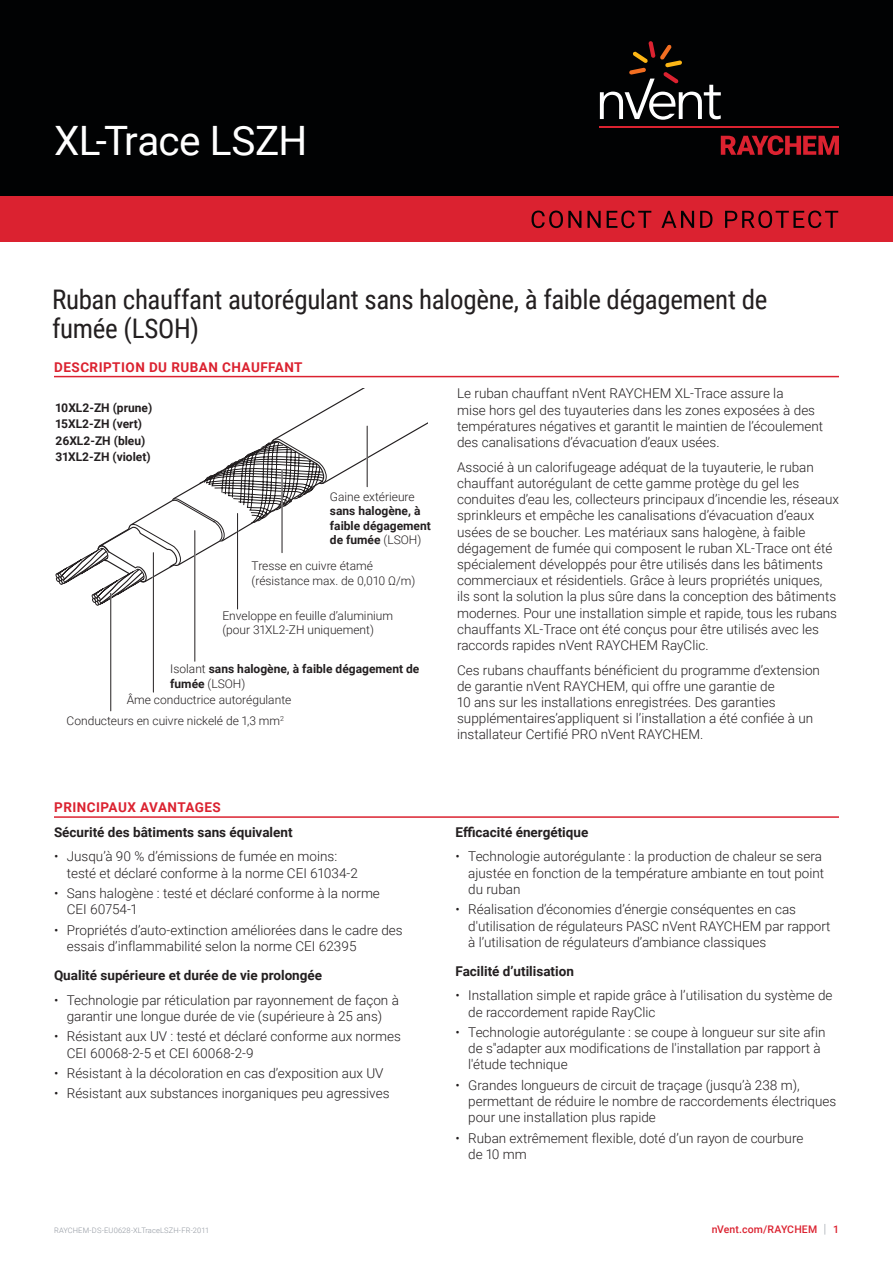
<style>
.page{position:relative;width:893px;height:1263px;background:#fff}
.page>*{position:absolute;margin:0;border:0;box-sizing:border-box;transform-origin:0 0}
.Title_Product_Name{font:40.5px "Roboto";letter-spacing:-.015em;color:#fff}
.Product_Description{font:27px/28.5px "Roboto Condensed";letter-spacing:-.015em;color:#231f20}
.Bodytext_1{font:300 13.5px/16.2px "Roboto";color:#231f20}
.Page_1_Subhead_2_Bla{font:700 13.5px "Roboto";color:#231f20}
.Subhead{font:700 13.5px "Roboto";letter-spacing:.035em;color:#db2230}
.Caption_text{font:700 12px/14.4px "Roboto";color:#231f20}
.Caption_text-2{font:300 12px/14.4px "Roboto";color:#231f20}
.t1{font:500 10.5px "Roboto";letter-spacing:.015em;color:#db2230}
.t2{font:300 7.5px "Roboto";letter-spacing:.015em;color:#8f959e}
.s1{font-weight:300}
.s2{font-weight:300;font-size:12.6px;color:#8f959e}
</style>
<div class="page">
<div style="left:0;top:0;width:893px;height:196px;background:#010203"></div>
<div style="left:0;top:196px;width:893px;height:45px;background:#db2230"></div>
<svg style="left:532px;top:211px;width:306px;height:17px"></svg>
<svg style="left:721px;top:135px;width:118px;height:20px"></svg>
<hr style="left:600px;top:127px;width:239px;height:1px;background:#db2230">
<svg style="left:600px;top:41px;width:121px;height:79px"></svg>
<hr style="left:54px;top:816px;width:785px;height:2px;background:#db2230">
<svg style="left:55px;top:388px;width:372px;height:218px"></svg>
<hr style="left:110px;top:593px;width:1px;height:118px;background:#231f20">
<hr style="left:153px;top:552px;width:1px;height:140px;background:#fff">
<hr style="left:153px;top:553px;width:1px;height:139px;background:#231f20">
<hr style="left:194px;top:530px;width:1px;height:131px;background:#fff">
<hr style="left:194px;top:531px;width:1px;height:130px;background:#231f20">
<hr style="left:237px;top:513px;width:1px;height:96px;background:#231f20">
<hr style="left:366px;top:429px;width:2px;height:57px;background:#fff">
<hr style="left:367px;top:426px;width:1px;height:61px;background:#231f20">
<hr style="left:281px;top:470px;width:2px;height:82px;background:#fff">
<hr style="left:282px;top:470px;width:1px;height:83px;background:#231f20">
<hr style="left:54px;top:376px;width:785px;height:1px;background:#db2230">
<p class="Title_Product_Name" style="left:54px;top:112px;width:255px">XL-Trace LSZH</p>
<p class="Product_Description" style="left:52px;top:285px;width:717px">Ruban chauffant autorégulant sans halogène, à faible dégagement de fumée (LSOH)</p>
<p class="Subhead" style="left:54px;top:357px;width:250px">DESCRIPTION DU RUBAN CHAUFFANT</p>
<p class="Caption_text" style="left:55px;top:400px;width:98px">10XL2-ZH (prune)</p>
<p class="Caption_text" style="left:55px;top:416px;width:88px">15XL2-ZH (vert)</p>
<p class="Caption_text" style="left:55px;top:433px;width:91px">26XL2-ZH (bleu)</p>
<p class="Caption_text" style="left:55px;top:449px;width:97px">31XL2-ZH (violet)</p>
<p class="Caption_text" style="left:330px;top:489px;width:102px"><span class="s1">Gaine extérieure </span>sans halogène, à faible dégagement de fumée <span class="s1">(LSOH)</span></p>
<p class="Caption_text-2" style="left:252px;top:558px;width:165px">Tresse en cuivre étamé (résistance max. de 0,010 Ω/m)</p>
<p class="Caption_text-2" style="left:222px;top:608px;width:172px">Enveloppe en feuille d’aluminium (pour 31XL2-ZH uniquement)</p>
<p class="Caption_text" style="left:170px;top:661px;width:251px"><span class="s1">Isolant</span> sans halogène, à faible dégagement de fumée <span class="s1">(LSOH)</span></p>
<p class="Caption_text-2" style="left:127px;top:692px;width:166px">Âme conductrice autorégulante</p>
<p class="Caption_text-2" style="left:67px;top:713px;width:219px">Conducteurs en cuivre nickelé de 1,3 mm<sup>2</sup></p>
<p class="Subhead" style="left:54px;top:798px;width:168px">PRINCIPAUX AVANTAGES</p>
<p class="Page_1_Subhead_2_Bla" style="left:54px;top:822px;width:240px">Sécurité des bâtiments sans équivalent</p>
<p class="Bodytext_1" style="left:67px;top:848px;width:293px;text-indent:-13px">• Jusqu’à 90 % d’émissions de fumée en moins: testé et déclaré conforme à la norme CEI 61034-2</p>
<p class="Bodytext_1" style="left:67px;top:885px;width:315px;text-indent:-13px">• Sans halogène : testé et déclaré conforme à la norme<br>CEI 60754-1</p>
<p class="Bodytext_1" style="left:67px;top:921px;width:337px;text-indent:-13px">• Propriétés d’auto-extinction améliorées dans le cadre des essais d’inflammabilité selon la norme CEI 62395</p>
<p class="Page_1_Subhead_2_Bla" style="left:54px;top:966px;width:270px">Qualité supérieure et durée de vie prolongée</p>
<p class="Bodytext_1" style="left:54px;top:991px;width:346px;text-align:center">• Technologie par réticulation par rayonnement de façon à garantir une longue durée de vie (supérieure à 25 ans)</p>
<p class="Bodytext_1" style="left:67px;top:1028px;width:336px;text-indent:-13px">• Résistant aux UV : testé et déclaré conforme aux normes<br>CEI 60068-2-5 et CEI 60068-2-9</p>
<p class="Bodytext_1" style="left:54px;top:1064px;width:331px">• Résistant à la décoloration en cas d’exposition aux UV</p>
<p class="Bodytext_1" style="left:54px;top:1085px;width:337px">• Résistant aux substances inorganiques peu agressives</p>
<p class="Bodytext_1" style="left:457px;top:385px;width:368px">Le ruban chauffant nVent RAYCHEM XL-Trace assure la<br>mise hors gel des tuyauteries dans les zones exposées à des températures négatives et garantit le maintien de l’écoulement des canalisations d’évacuation d’eaux usées.</p>
<p class="Bodytext_1" style="left:457px;top:458px;width:383px">Associé à un calorifugeage adéquat de la tuyauterie, le ruban chauffant autorégulant de cette gamme protège du gel les conduites d’eau les, collecteurs principaux d’incendie les, réseaux sprinkleurs et empêche les canalisations d’évacuation d’eaux usées de se boucher. Les matériaux sans halogène, à faible dégagement de fumée qui composent le ruban XL-Trace ont été spécialement développés pour être utilisés dans les bâtiments commerciaux et résidentiels. Grâce à leurs propriétés uniques,<br>ils sont la solution la plus sûre dans la conception des bâtiments modernes. Pour une installation simple et rapide, tous les rubans chauffants XL-Trace ont été conçus pour être utilisés avec les raccords rapides nVent RAYCHEM RayClic.</p>
<p class="Bodytext_1" style="left:457px;top:661px;width:364px">Ces rubans chauffants bénéficient du programme d’extension de garantie nVent RAYCHEM, qui offre une garantie de<br>10 ans sur les installations enregistrées. Des garanties supplémentaires’appliquent si l’installation a été confiée à un installateur Certifié PRO nVent RAYCHEM.</p>
<p class="Page_1_Subhead_2_Bla" style="left:455px;top:822px;width:134px">Efficacité énergétique</p>
<p class="Bodytext_1" style="left:468px;top:848px;width:358px;text-indent:-13px">• Technologie autorégulante : la production de chaleur se sera ajustée en fonction de la température ambiante en tout point du ruban</p>
<p class="Bodytext_1" style="left:468px;top:901px;width:364px;text-indent:-13px">• Réalisation d’économies d’énergie conséquentes en cas d'utilisation de régulateurs PASC nVent RAYCHEM par rapport à l’utilisation de régulateurs d’ambiance classiques</p>
<p class="Page_1_Subhead_2_Bla" style="left:455px;top:961px;width:120px">Facilité d’utilisation</p>
<p class="Bodytext_1" style="left:468px;top:987px;width:366px;text-indent:-13px">• Installation simple et rapide grâce à l’utilisation du système de de raccordement rapide RayClic</p>
<p class="Bodytext_1" style="left:468px;top:1024px;width:359px;text-indent:-13px">• Technologie autorégulante : se coupe à longueur sur site afin de s"adapter aux modifications de l'installation par rapport à l'étude technique</p>
<p class="Bodytext_1" style="left:468px;top:1076px;width:370px;text-indent:-13px">• Grandes longueurs de circuit de traçage (jusqu’à 238 m), permettant de réduire le nombre de raccordements électriques pour une installation plus rapide</p>
<p class="Bodytext_1" style="left:468px;top:1129px;width:337px;text-indent:-13px">• Ruban extrêmement flexible, doté d’un rayon de courbure de 10 mm</p>
<p class="t2" style="left:54px;top:1225px;width:157px">RAYCHEM-DS-EU0628-XLTraceLSZH-FR-2011</p>
<p class="t1" style="left:712px;top:1222px;width:129px">nVent.com/RAYCHEM <span class="s2">|</span> 1</p>
</div>
